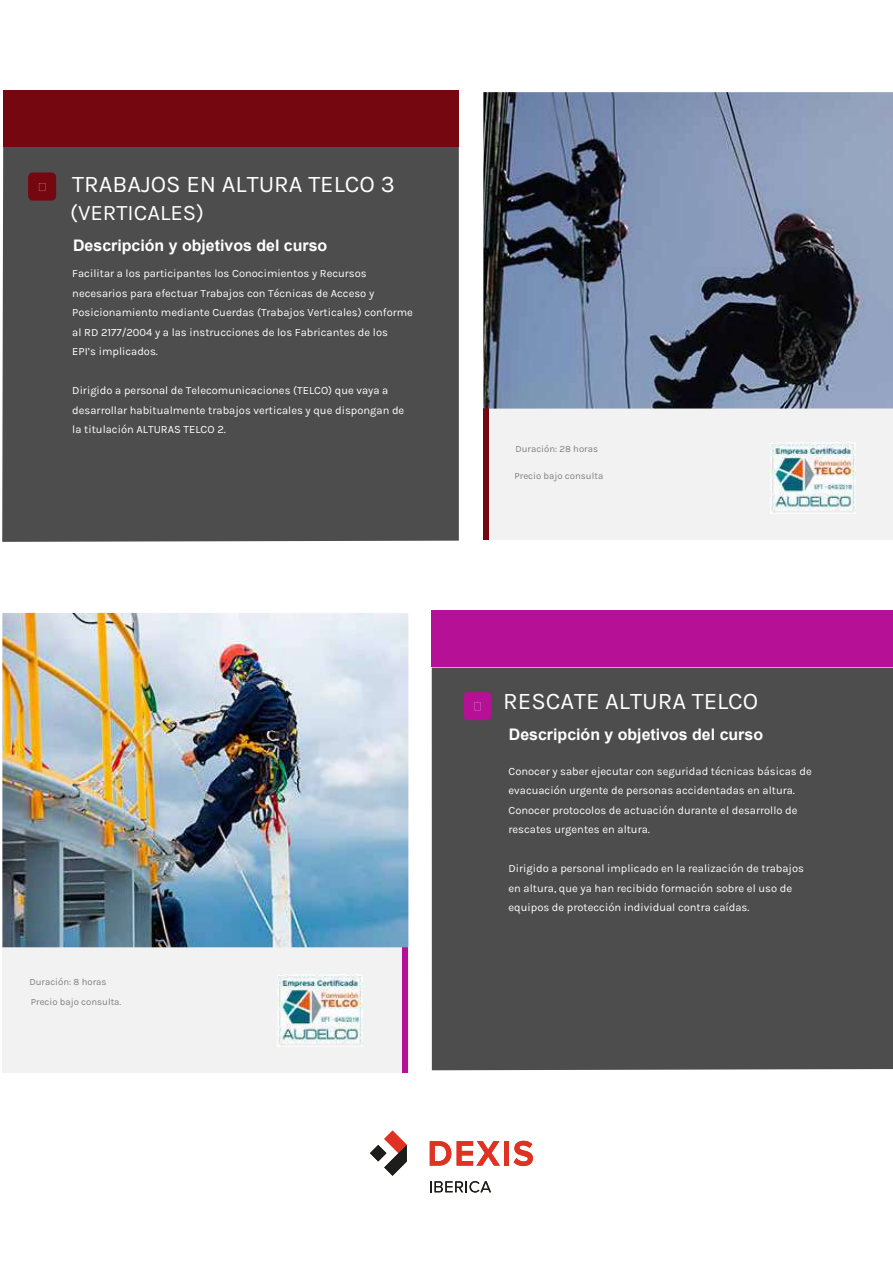
<style>
.page{position:relative;width:893px;height:1263px;background:#fff}
.page>*{position:absolute;margin:0;border:0;box-sizing:border-box;transform-origin:0 0}
.t1{font:23.85px "Karla";color:#fff}
.t2{font:22.2px "Karla";color:#fff}
.t3{font:700 15.9px "Arial";color:#fff}
.t4{font:11.1px/19.5px "Karla";color:#fff}
.t5{font:9.6px "Karla";color:#7f7f7f}
</style>
<div class="page">
<div style="left:432px;top:668px;width:461px;height:402px;background:#4d4d4d"></div>
<div style="left:432px;top:610px;width:461px;height:57px;background:#b51096"></div>
<div style="left:503px;top:688px;width:321px;height:109px;background:#4d4d4d"></div>
<svg style="left:463px;top:692px;width:29px;height:28px"></svg>
<div style="left:2px;top:947px;width:406px;height:126px;background:#f2f2f2"></div>
<div style="left:402px;top:947px;width:6px;height:126px;background:#b51096"></div>
<img style="left:2px;top:613px;width:406px;height:334px">
<img style="left:278px;top:974px;width:84px;height:72px">
<div style="left:2px;top:147px;width:457px;height:395px;background:#4d4d4d"></div>
<div style="left:3px;top:90px;width:456px;height:57px;background:#750710"></div>
<svg style="left:28px;top:173px;width:28px;height:28px"></svg>
<div style="left:484px;top:409px;width:409px;height:131px;background:#f2f2f2"></div>
<div style="left:483px;top:408px;width:6px;height:132px;background:#750710"></div>
<img style="left:771px;top:442px;width:85px;height:72px">
<img style="left:483px;top:92px;width:410px;height:317px">
<svg style="left:430px;top:1141px;width:21px;height:24px"></svg>
<svg style="left:457px;top:1141px;width:43px;height:24px"></svg>
<div style="left:504px;top:1141px;width:5px;height:24px;background:#e03223"></div>
<svg style="left:514px;top:1141px;width:19px;height:25px"></svg>
<svg style="left:430px;top:1181px;width:61px;height:11px"></svg>
<svg style="left:370px;top:1130px;width:37px;height:46px"></svg>
<h1 class="t1" style="left:72px;top:169px;width:324px">TRABAJOS EN ALTURA TELCO 3</h1>
<h2 class="t2" style="left:70px;top:198px;width:135px">(VERTICALES)</h2>
<h3 class="t3" style="left:73px;top:235px;width:256px">Descripción y objetivos del curso</h3>
<p class="t4" style="left:72px;top:264px;width:342px">Facilitar a los participantes los Conocimientos y Recursos necesarios para efectuar Trabajos con Técnicas de Acceso y Posicionamiento mediante Cuerdas (Trabajos Verticales) conforme al RD 2177/2004 y a las instrucciones de los Fabricantes de los EPI’s implicados.</p>
<p class="t4" style="left:72px;top:381px;width:334px">Dirigido a personal de Telecomunicaciones (TELCO) que vaya a desarrollar habitualmente trabajos verticales y que dispongan de la titulación ALTURAS TELCO 2.</p>
<p class="t5" style="left:30px;top:976px;width:78px">Duración: 8 horas</p>
<p class="t5" style="left:31px;top:995px;width:92px">Precio bajo consulta.</p>
<p class="t5" style="left:516px;top:443px;width:84px">Duración: 28 horas</p>
<p class="t5" style="left:515px;top:469px;width:90px">Precio bajo consulta</p>
<h1 class="t1" style="left:503px;top:686px;width:257px">RESCATE ALTURA TELCO</h1>
<h3 class="t3" style="left:509px;top:723px;width:256px">Descripción y objetivos del curso</h3>
<p class="t4" style="left:508px;top:761px;width:305px">Conocer y saber ejecutar con seguridad técnicas básicas de evacuación urgente de personas accidentadas en altura.<br>Conocer protocolos de actuación durante el desarrollo de rescates urgentes en altura.</p>
<p class="t4" style="left:508px;top:858px;width:297px">Dirigido a personal implicado en la realización de trabajos en altura, que ya han recibido formación sobre el uso de equipos de protección individual contra caídas.</p>
</div>
